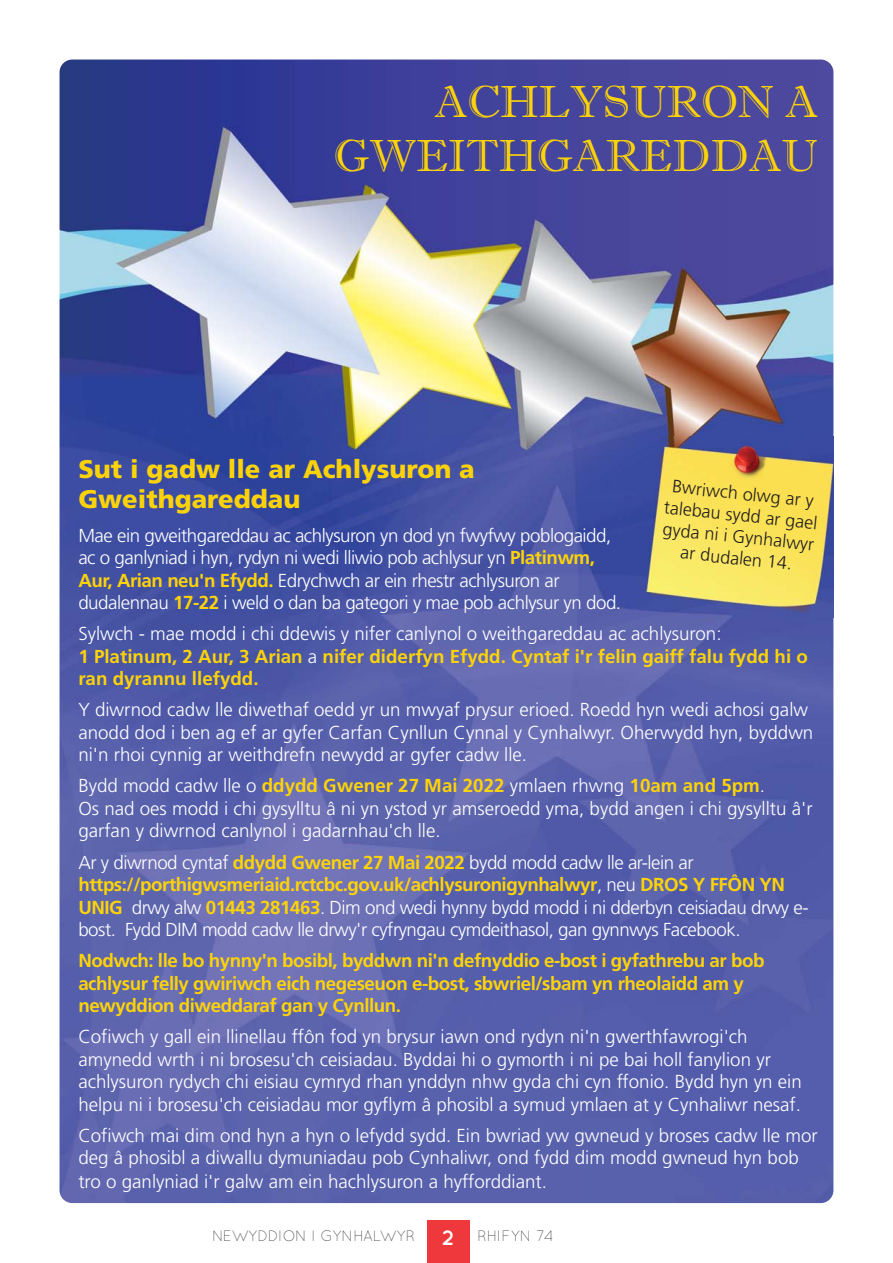
<style>
.page{position:relative;width:893px;height:1263px;background:#fff}
.page>*{position:absolute;margin:0;border:0;box-sizing:border-box;transform-origin:0 0}
.t1{font:45px/54px "Imprint MT Shadow";color:#fcd309;text-align:right}
.t2{font:900 25.5px/30.6px "Frutiger";color:#fcd309}
.t3{font:700 21px "Quicksand";color:#fff}
.t4{font:300 18.75px/22.5px "Frutiger";color:#fff}
.t5{font:300 18.75px/22.5px "Frutiger";letter-spacing:-.025em;color:#fff}
.t6{font:700 18.75px/22.5px "Frutiger";letter-spacing:-.025em;color:#fcd309}
.t7{font:700 18.75px/22.5px "Frutiger";color:#fcd309}
.t8{font:300 18px/21.6px "Frutiger";color:#231f20;text-align:center}
.t9{font:300 15px "Quicksand";letter-spacing:-.01em;color:#231f20}
.s1{font-weight:700;color:#fcd309}
.s2{font-weight:300;color:#fff}
</style>
<div class="page">
<div style="left:427px;top:1221px;width:42px;height:42px;background:#ef383b"></div>
<img style="left:60px;top:60px;width:773px;height:1143px;border-radius:13px">
<img style="left:625px;top:436px;width:209px;height:181px">
<h1 class="t1" style="left:334px;top:75px;width:486px">ACHLYSURON A<br>GWEITHGAREDDAU</h1>
<h2 class="t2" style="left:78px;top:456px;width:398px">Sut i gadw lle ar Achlysuron a<br>Gweithgareddau</h2>
<p class="t5" style="left:78px;top:526px;width:544px">Mae ein gweithgareddau ac achlysuron yn dod yn fwyfwy poblogaidd, ac o ganlyniad i hyn, rydyn ni wedi lliwio pob achlysur yn <span class="s1">Platinwm, Aur, Arian neu'n Efydd.</span> Edrychwch ar ein rhestr achlysuron ar dudalennau <span class="s1">17-22</span> i weld o dan ba gategori y mae pob achlysur yn dod.</p>
<p class="t7" style="left:78px;top:624px;width:731px"><span class="s2">Sylwch - mae modd i chi ddewis y nifer canlynol o weithgareddau ac achlysuron:<br></span>1 Platinum, 2 Aur, 3 Arian <span class="s2">a</span> nifer diderfyn Efydd. Cyntaf i'r felin gaiff falu fydd hi o ran dyrannu llefydd.</p>
<p class="t4" style="left:78px;top:700px;width:736px">Y diwrnod cadw lle diwethaf oedd yr un mwyaf prysur erioed. Roedd hyn wedi achosi galw anodd dod i ben ag ef ar gyfer Carfan Cynllun Cynnal y Cynhalwyr. Oherwydd hyn, byddwn ni'n rhoi cynnig ar weithdrefn newydd ar gyfer cadw lle.</p>
<p class="t4" style="left:78px;top:776px;width:736px">Bydd modd cadw lle o <span class="s1">ddydd Gwener 27 Mai 2022</span> ymlaen rhwng <span class="s1">10am and 5pm</span>.<br>Os nad oes modd i chi gysylltu â ni yn ystod yr amseroedd yma, bydd angen i chi gysylltu â'r garfan y diwrnod canlynol i gadarnhau'ch lle.</p>
<p class="t5" style="left:78px;top:852px;width:732px">Ar y diwrnod cyntaf <span class="s1">ddydd Gwener 27 Mai 2022</span> bydd modd cadw lle ar-lein ar <span class="s1">https://porthigwsmeriaid.rctcbc.gov.uk/achlysuronigynhalwyr</span>, neu <span class="s1">DROS Y FFÔN YN UNIG</span> drwy alw <span class="s1">01443 281463</span>. Dim ond wedi hynny bydd modd i ni dderbyn ceisiadau drwy e&shy;bost. Fydd DIM modd cadw lle drwy'r cyfryngau cymdeithasol, gan gynnwys Facebook.</p>
<p class="t6" style="left:78px;top:951px;width:688px">Nodwch: lle bo hynny'n bosibl, byddwn ni'n defnyddio e-bost i gyfathrebu ar bob achlysur felly gwiriwch eich negeseuon e-bost, sbwriel/sbam yn rheolaidd am y newyddion diweddaraf gan y Cynllun.</p>
<p class="t4" style="left:78px;top:1027px;width:725px">Cofiwch y gall ein llinellau ffôn fod yn brysur iawn ond rydyn ni'n gwerthfawrogi'ch amynedd wrth i ni brosesu'ch ceisiadau. Byddai hi o gymorth i ni pe bai holl fanylion yr achlysuron rydych chi eisiau cymryd rhan ynddyn nhw gyda chi cyn ffonio. Bydd hyn yn ein helpu ni i brosesu'ch ceisiadau mor gyflym â phosibl a symud ymlaen at y Cynhaliwr nesaf.</p>
<p class="t4" style="left:78px;top:1125px;width:741px">Cofiwch mai dim ond hyn a hyn o lefydd sydd. Ein bwriad yw gwneud y broses cadw lle mor deg â phosibl a diwallu dymuniadau pob Cynhaliwr, ond fydd dim modd gwneud hyn bob</p>
<p class="t4" style="left:78px;top:1172px;width:470px">tro o ganlyniad i'r galw am ein hachlysuron a hyfforddiant.</p>
<p class="t8" style="left:667px;top:476px;width:156px;rotate:6deg">Bwriwch olwg ar y talebau sydd ar gael gyda ni i Gynhalwyr ar dudalen 14.</p>
<p class="t3" style="left:442px;top:1230px;width:14px">2</p>
<p class="t9" style="left:212px;top:1231px;width:205px">NEWYDDION I GYNHALWYR</p>
<p class="t9" style="left:477px;top:1231px;width:78px">RHIFYN 74</p>
</div>
